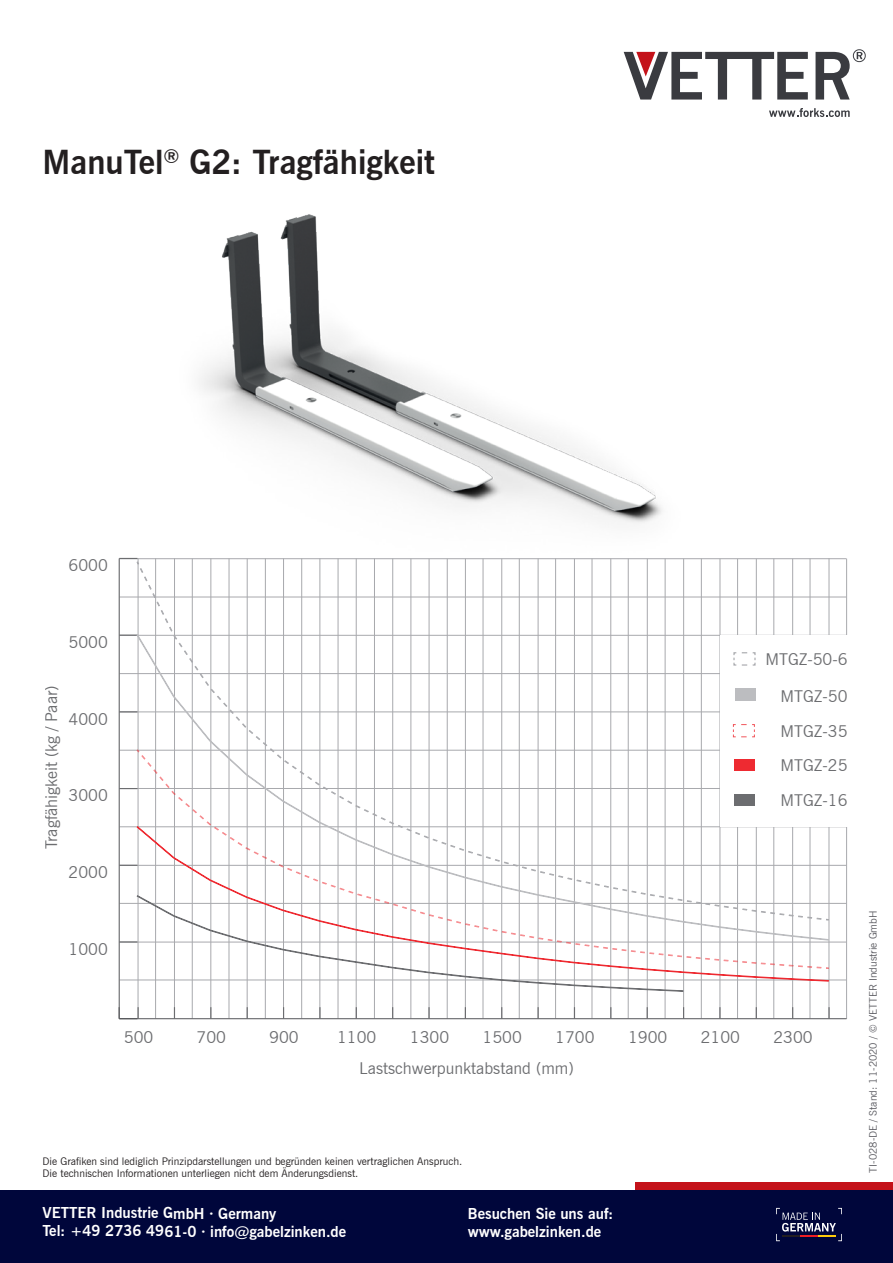
<style>
.page{position:relative;width:893px;height:1263px;background:#fff}
.page>*{position:absolute;margin:0;border:0;box-sizing:border-box;transform-origin:0 0}
.t1{font:700 33px "News Gothic BT";color:#231f20}
.t2{font:16.35px/34.5px "News Gothic BT";color:#6c6d70;text-align:justify}
.t3{font:700 15px/18.1px "News Gothic BT";letter-spacing:-.005em;color:#fff}
.t4{font:10.5px/12.6px "News Gothic BT";color:#231f20}
.t5{font:10.5px "News Gothic BT";color:#5c5c62}
</style>
<div class="page">
<svg style="left:769px;top:108px;width:81px;height:9px"></svg>
<svg style="left:815px;top:49px;width:51px;height:51px"></svg>
<svg style="left:624px;top:52px;width:184px;height:48px"></svg>
<div style="left:635px;top:1182px;width:258px;height:43px;background:#c4121a"></div>
<div style="left:0;top:1191px;width:893px;height:72px;background:#00063b"></div>
<svg style="left:776px;top:1208px;width:66px;height:33px"></svg>
<hr style="left:120px;top:942px;width:726px;height:1px;background:#a8a9ad">
<hr style="left:120px;top:865px;width:726px;height:1px;background:#a8a9ad">
<hr style="left:120px;top:903px;width:726px;height:1px;background:#a8a9ad">
<hr style="left:120px;top:980px;width:726px;height:1px;background:#a8a9ad">
<hr style="left:120px;top:826px;width:726px;height:1px;background:#a8a9ad">
<hr style="left:120px;top:712px;width:726px;height:1px;background:#a8a9ad">
<hr style="left:120px;top:750px;width:726px;height:1px;background:#a8a9ad">
<hr style="left:120px;top:673px;width:726px;height:1px;background:#a8a9ad">
<hr style="left:120px;top:558px;width:726px;height:1px;background:#a8a9ad">
<hr style="left:120px;top:597px;width:726px;height:1px;background:#a8a9ad">
<hr style="left:138px;top:558px;width:1px;height:461px;background:#a8a9ad">
<hr style="left:592px;top:558px;width:1px;height:461px;background:#a8a9ad">
<hr style="left:574px;top:559px;width:1px;height:460px;background:#a8a9ad">
<hr style="left:628px;top:558px;width:1px;height:461px;background:#a8a9ad">
<hr style="left:610px;top:558px;width:1px;height:461px;background:#a8a9ad">
<hr style="left:665px;top:559px;width:1px;height:460px;background:#a8a9ad">
<hr style="left:647px;top:559px;width:1px;height:460px;background:#a8a9ad">
<hr style="left:701px;top:559px;width:1px;height:460px;background:#a8a9ad">
<hr style="left:683px;top:559px;width:1px;height:460px;background:#a8a9ad">
<hr style="left:737px;top:559px;width:1px;height:460px;background:#a8a9ad">
<hr style="left:720px;top:559px;width:1px;height:460px;background:#a8a9ad">
<hr style="left:773px;top:559px;width:1px;height:460px;background:#a8a9ad">
<hr style="left:756px;top:559px;width:1px;height:460px;background:#a8a9ad">
<hr style="left:810px;top:559px;width:1px;height:460px;background:#a8a9ad">
<hr style="left:792px;top:559px;width:1px;height:460px;background:#a8a9ad">
<hr style="left:846px;top:559px;width:1px;height:460px;background:#a8a9ad">
<hr style="left:829px;top:558px;width:1px;height:460px;background:#a8a9ad">
<hr style="left:155px;top:558px;width:1px;height:461px;background:#a8a9ad">
<hr style="left:192px;top:559px;width:1px;height:460px;background:#a8a9ad">
<hr style="left:229px;top:558px;width:1px;height:461px;background:#a8a9ad">
<hr style="left:211px;top:558px;width:1px;height:460px;background:#a8a9ad">
<hr style="left:174px;top:558px;width:1px;height:460px;background:#a8a9ad">
<hr style="left:265px;top:558px;width:1px;height:461px;background:#a8a9ad">
<hr style="left:301px;top:558px;width:1px;height:461px;background:#a8a9ad">
<hr style="left:283px;top:558px;width:1px;height:461px;background:#a8a9ad">
<hr style="left:247px;top:559px;width:1px;height:460px;background:#a8a9ad">
<hr style="left:338px;top:558px;width:1px;height:461px;background:#a8a9ad">
<hr style="left:320px;top:558px;width:1px;height:461px;background:#a8a9ad">
<hr style="left:374px;top:558px;width:1px;height:461px;background:#a8a9ad">
<hr style="left:356px;top:558px;width:1px;height:461px;background:#a8a9ad">
<hr style="left:411px;top:558px;width:1px;height:461px;background:#a8a9ad">
<hr style="left:392px;top:558px;width:1px;height:461px;background:#a8a9ad">
<hr style="left:447px;top:559px;width:1px;height:460px;background:#a8a9ad">
<hr style="left:429px;top:559px;width:1px;height:460px;background:#a8a9ad">
<hr style="left:483px;top:558px;width:1px;height:461px;background:#a8a9ad">
<hr style="left:465px;top:559px;width:1px;height:460px;background:#a8a9ad">
<hr style="left:519px;top:558px;width:1px;height:461px;background:#a8a9ad">
<hr style="left:501px;top:559px;width:1px;height:460px;background:#a8a9ad">
<hr style="left:555px;top:558px;width:1px;height:461px;background:#a8a9ad">
<hr style="left:538px;top:558px;width:1px;height:461px;background:#a8a9ad">
<div style="left:720px;top:635px;width:134px;height:192px;background:#fff"></div>
<hr style="left:119px;top:1018px;width:727px;height:1px;background:#6c6d70">
<svg style="left:428px;top:1007px;width:2px;height:11px"></svg>
<svg style="left:537px;top:1007px;width:2px;height:11px"></svg>
<svg style="left:828px;top:1007px;width:2px;height:11px"></svg>
<hr style="left:119px;top:558px;width:1px;height:461px;background:#6c6d70">
<svg style="left:119px;top:1007px;width:20px;height:12px"></svg>
<svg style="left:119px;top:941px;width:17px;height:1px"></svg>
<svg style="left:120px;top:865px;width:16px;height:1px"></svg>
<svg style="left:120px;top:788px;width:16px;height:1px"></svg>
<svg style="left:120px;top:711px;width:16px;height:1px"></svg>
<svg style="left:120px;top:635px;width:16px;height:1px"></svg>
<svg style="left:119px;top:558px;width:21px;height:7px"></svg>
<svg style="left:139px;top:565px;width:683px;height:69px"></svg>
<svg style="left:136px;top:634px;width:693px;height:191px"></svg>
<svg style="left:733px;top:724px;width:22px;height:13px"></svg>
<svg style="left:139px;top:752px;width:683px;height:73px"></svg>
<div style="left:734px;top:759px;width:21px;height:11px;background:#ee2a31"></div>
<svg style="left:136px;top:825px;width:693px;height:157px"></svg>
<div style="left:734px;top:794px;width:21px;height:11px;background:#6c6d70"></div>
<svg style="left:136px;top:894px;width:548px;height:98px"></svg>
<img style="left:199px;top:214px;width:463px;height:310px">
<p class="t1" style="left:43px;top:142px;width:394px">ManuTel<sup>®</sup> G2: Tragfähigkeit</p>
<h2 class="t2" style="left:69px;top:548px;width:41px">6000</h2>
<h2 class="t2" style="left:69px;top:625px;width:41px">5000</h2>
<h2 class="t2" style="left:34px;top:849px;width:165px;rotate:-90deg">Tragfähigkeit (kg / Paar)</h2>
<h2 class="t2" style="left:69px;top:701px;width:41px">4000</h2>
<h2 class="t2" style="left:69px;top:778px;width:41px">3000</h2>
<h2 class="t2" style="left:69px;top:855px;width:41px">2000</h2>
<h2 class="t2" style="left:69px;top:931px;width:41px">1000</h2>
<h2 class="t2" style="left:765px;top:641px;width:84px">MTGZ-50-6</h2>
<h2 class="t2" style="left:781px;top:679px;width:69px">MTGZ-50<br>MTGZ-35<br>MTGZ-25<br>MTGZ-16</h2>
<h2 class="t2" style="left:124px;top:1020px;width:31px">500</h2>
<h2 class="t2" style="left:197px;top:1020px;width:31px">700</h2>
<h2 class="t2" style="left:269px;top:1020px;width:31px">900</h2>
<h2 class="t2" style="left:337px;top:1020px;width:41px">1100</h2>
<h2 class="t2" style="left:410px;top:1020px;width:41px">1300</h2>
<h2 class="t2" style="left:483px;top:1020px;width:41px">1500</h2>
<h2 class="t2" style="left:555px;top:1020px;width:41px">1700</h2>
<h2 class="t2" style="left:628px;top:1020px;width:41px">1900</h2>
<h2 class="t2" style="left:701px;top:1020px;width:41px">2100</h2>
<h2 class="t2" style="left:773px;top:1020px;width:41px">2300</h2>
<h2 class="t2" style="left:359px;top:1051px;width:216px">Lastschwerpunktabstand (mm)</h2>
<p class="t4" style="left:43px;top:1154px;width:421px">Die Grafiken sind lediglich Prinzipdarstellungen und begründen keinen vertraglichen Anspruch.<br>Die technischen Informationen unterliegen nicht dem Änderungsdienst.</p>
<h3 class="t3" style="left:42px;top:1204px;width:305px">VETTER Industrie GmbH · Germany<br>Tel: +49 2736 4961-0 · info@gabelzinken.de</h3>
<h3 class="t3" style="left:468px;top:1205px;width:147px">Besuchen Sie uns auf: www.gabelzinken.de</h3>
<p class="t5" style="left:867px;top:1172px;width:263px;rotate:-90deg">TI-028-DE / Stand: 11-2020 / © VETTER Industrie GmbH</p>
</div>
